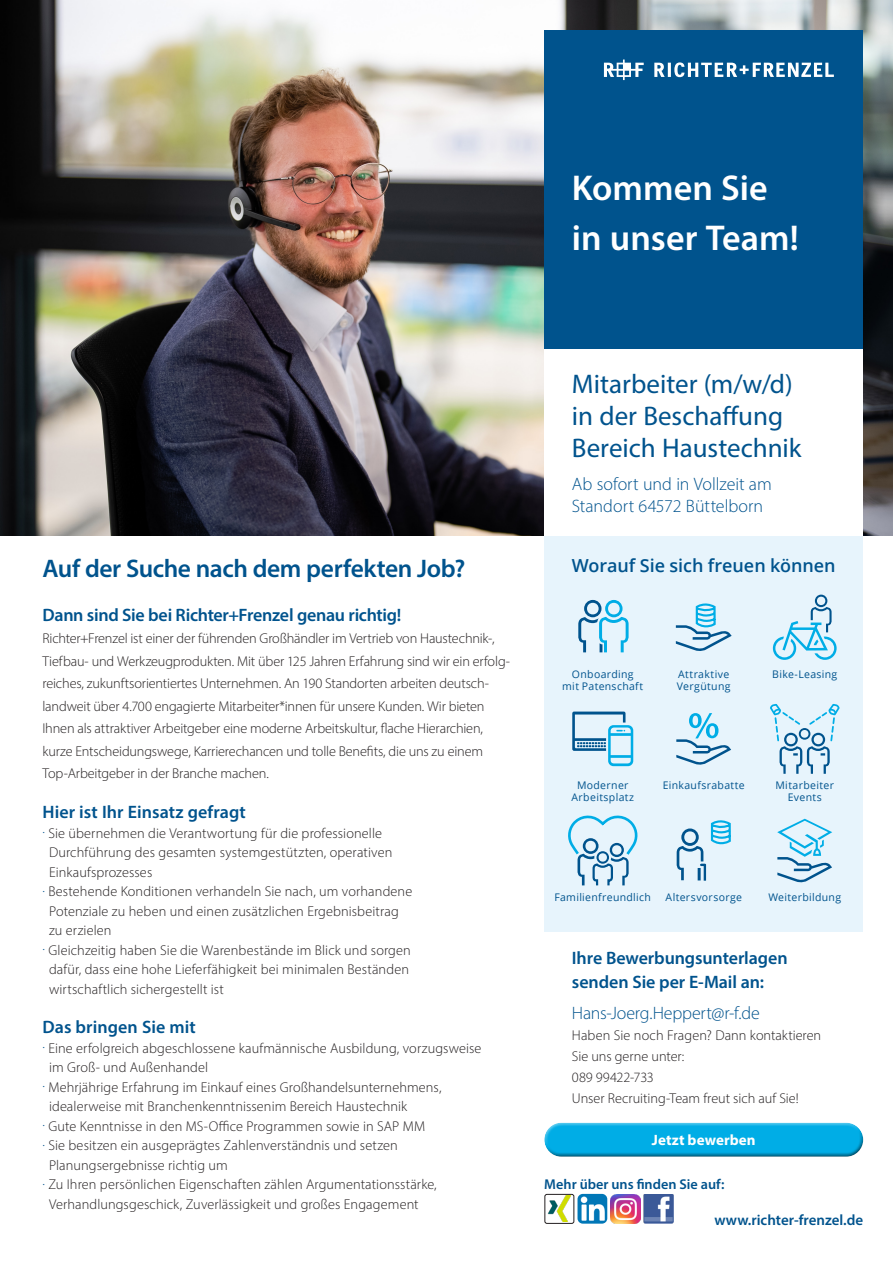
<style>
.page{position:relative;width:893px;height:1263px;background:#fff}
.page>*{position:absolute;margin:0;border:0;box-sizing:border-box;transform-origin:0 0}
.t1{font:600 36px "Myriad Pro";color:#fff}
.t2{font:27px "Myriad Pro";color:#00538d}
.t3{font:600 25.5px "Myriad Pro";letter-spacing:-.015em;color:#00538d}
.t4{font:600 18px "Myriad Pro";letter-spacing:-.005em;color:#00538d}
.t5{font:300 18px "Myriad Pro";letter-spacing:-.005em;color:#00538d}
.t6{font:600 18px "Open Sans";letter-spacing:-.005em;color:#00538d}
.t7{font:600 15px "Myriad Pro";color:#00538d}
.t8{font:700 15px "Myriad Pro";letter-spacing:.01em;color:#fff}
.t9{font:300 14.25px/21px "Myriad Pro";letter-spacing:.005em;color:#231f20}
.t10{font:300 14.25px/22.5px "Myriad Pro";letter-spacing:-.015em;color:#231f20}
.t11{font:600 14.25px "Myriad Pro";color:#00538d}
.t12{font:10.5px/12px "Open Sans";letter-spacing:.03em;color:#00538d;text-align:center}
</style>
<div class="page">
<img style="left:0;top:0;width:893px;height:536px">
<div style="left:544px;top:536px;width:319px;height:395px;background:#e7f4fc"></div>
<div style="left:544px;top:349px;width:319px;height:187px;background:#fff"></div>
<div style="left:544px;top:30px;width:319px;height:319px;background:#00538d"></div>
<div style="left:541px;top:1118px;width:323px;height:31px;background:#fff;opacity:.75"></div>
<div style="left:543px;top:1129px;width:321px;height:28px;background:#231f20;opacity:.75"></div>
<svg style="left:578px;top:600px;width:51px;height:52px"></svg>
<svg style="left:572px;top:711px;width:61px;height:55px"></svg>
<svg style="left:568px;top:815px;width:69px;height:71px"></svg>
<svg style="left:676px;top:603px;width:56px;height:48px"></svg>
<svg style="left:676px;top:713px;width:55px;height:52px"></svg>
<svg style="left:676px;top:820px;width:55px;height:61px"></svg>
<svg style="left:773px;top:595px;width:64px;height:65px"></svg>
<svg style="left:770px;top:704px;width:70px;height:70px"></svg>
<svg style="left:777px;top:819px;width:55px;height:64px"></svg>
<svg style="left:654px;top:62px;width:180px;height:15px"></svg>
<svg style="left:604px;top:60px;width:40px;height:20px"></svg>
<img style="left:547px;top:1196px;width:24px;height:26px">
<div style="left:544px;top:1194px;width:30px;height:30px;border:1px solid #231f20;border-radius:2px"></div>
<img style="left:577px;top:1194px;width:30px;height:30px">
<img style="left:611px;top:1194px;width:29px;height:30px">
<img style="left:644px;top:1194px;width:29px;height:30px">
<p class="t1" style="left:572px;top:165px;width:197px">Kommen Sie</p>
<p class="t1" style="left:572px;top:214px;width:228px">in unser Team!</p>
<p class="t3" style="left:43px;top:553px;width:424px">Auf der Suche nach dem perfekten Job?</p>
<p class="t4" style="left:43px;top:603px;width:360px">Dann sind Sie bei Richter+Frenzel genau richtig!</p>
<p class="t10" style="left:43px;top:627px;width:454px">Richter+Frenzel ist einer der führenden Großhändler im Vertrieb von Haustechnik-,</p>
<p class="t10" style="left:43px;top:649px;width:469px">Tiefbau- und Werkzeugprodukten. Mit über 125 Jahren Erfahrung sind wir ein erfolg&shy;reiches, zukunftsorientiertes Unternehmen. An 190 Standorten arbeiten deutsch&shy;landweit über 4.700 engagierte Mitarbeiter*innen für unsere Kunden. Wir bieten</p>
<p class="t9" style="left:43px;top:718px;width:442px">Ihnen als attraktiver Arbeitgeber eine moderne Arbeitskultur, flache Hierarchien,</p>
<p class="t10" style="left:43px;top:739px;width:442px">kurze Entscheidungswege, Karrierechancen und tolle Benefits, die uns zu einem</p>
<p class="t9" style="left:43px;top:763px;width:228px">Top-Arbeitgeber in der Branche machen.</p>
<p class="t4" style="left:43px;top:801px;width:205px">Hier ist Ihr Einsatz gefragt</p>
<p class="t9" style="left:43px;top:822px;width:341px"><sup>.</sup> Sie übernehmen die Verantwortung für die professionelle</p>
<p class="t9" style="left:49px;top:842px;width:345px">Durchführung des gesamten systemgestützten, operativen</p>
<p class="t9" style="left:49px;top:861px;width:105px">Einkaufsprozesses</p>
<p class="t9" style="left:43px;top:881px;width:371px"><sup>.</sup> Bestehende Konditionen verhandeln Sie nach, um vorhandene</p>
<p class="t9" style="left:49px;top:900px;width:351px">Potenziale zu heben und einen zusätzlichen Ergebnisbeitrag</p>
<p class="t9" style="left:49px;top:920px;width:64px">zu erzielen</p>
<p class="t9" style="left:43px;top:939px;width:370px"><sup>.</sup> Gleichzeitig haben Sie die Warenbestände im Blick und sorgen</p>
<p class="t9" style="left:49px;top:959px;width:361px">dafür, dass eine hohe Lieferfähigkeit bei minimalen Beständen</p>
<p class="t9" style="left:49px;top:978px;width:176px">wirtschaftlich sichergestellt ist</p>
<p class="t4" style="left:43px;top:1016px;width:155px">Das bringen Sie mit</p>
<p class="t9" style="left:43px;top:1037px;width:440px"><sup>.</sup> Eine erfolgreich abgeschlossene kaufmännische Ausbildung, vorzugsweise</p>
<p class="t9" style="left:49px;top:1057px;width:161px">im Groß- und Außenhandel</p>
<p class="t9" style="left:43px;top:1076px;width:401px"><sup>.</sup> Mehrjährige Erfahrung im Einkauf eines Großhandelsunternehmens,</p>
<p class="t9" style="left:49px;top:1096px;width:360px">idealerweise mit Branchenkenntnissenim Bereich Haustechnik</p>
<p class="t9" style="left:43px;top:1115px;width:384px"><sup>.</sup> Gute Kenntnisse in den MS-Office Programmen sowie in SAP MM</p>
<p class="t9" style="left:43px;top:1135px;width:357px"><sup>.</sup> Sie besitzen ein ausgeprägtes Zahlenverständnis und setzen</p>
<p class="t9" style="left:49px;top:1154px;width:180px">Planungsergebnisse richtig um</p>
<p class="t9" style="left:43px;top:1174px;width:396px"><sup>.</sup> Zu Ihren persönlichen Eigenschaften zählen Argumentationsstärke,</p>
<p class="t9" style="left:49px;top:1193px;width:371px">Verhandlungsgeschick, Zuverlässigkeit und großes Engagement</p>
<p class="t2" style="left:572px;top:367px;width:222px">Mitarbeiter (m/w/d)</p>
<p class="t2" style="left:572px;top:399px;width:213px">in der Beschaffung</p>
<p class="t2" style="left:572px;top:432px;width:231px">Bereich Haustechnik</p>
<p class="t5" style="left:572px;top:474px;width:201px">Ab sofort und in Vollzeit am</p>
<p class="t5" style="left:572px;top:495px;width:193px">Standort 64572 Büttelborn</p>
<p class="t6" style="left:572px;top:553px;width:265px">Worauf Sie sich freuen können</p>
<p class="t12" style="left:572px;top:668px;width:63px">Onboarding</p>
<p class="t12" style="left:772px;top:668px;width:66px">Bike-Leasing</p>
<p class="t12" style="left:562px;top:680px;width:83px">mit Patenschaft</p>
<p class="t12" style="left:678px;top:668px;width:53px">Attraktive</p>
<p class="t12" style="left:677px;top:680px;width:55px">Vergütung</p>
<p class="t12" style="left:571px;top:779px;width:64px">Moderner<br>Arbeitsplatz</p>
<p class="t12" style="left:663px;top:779px;width:84px">Einkaufsrabatte</p>
<p class="t12" style="left:775px;top:779px;width:60px">Mitarbeiter<br>Events</p>
<p class="t12" style="left:555px;top:891px;width:98px">Familienfreundlich</p>
<p class="t12" style="left:665px;top:891px;width:78px">Altersvorsorge</p>
<p class="t12" style="left:768px;top:891px;width:74px">Weiterbildung</p>
<p class="t4" style="left:572px;top:946px;width:217px">Ihre Bewerbungsunterlagen</p>
<p class="t4" style="left:572px;top:970px;width:194px">senden Sie per E-Mail an:</p>
<p class="t5" style="left:572px;top:1002px;width:189px">Hans-Joerg.Heppert@r-f.de</p>
<p class="t9" style="left:572px;top:1025px;width:251px">Haben Sie noch Fragen? Dann kontaktieren<br>Sie uns gerne unter:</p>
<p class="t9" style="left:572px;top:1067px;width:83px">089 99422-733</p>
<p class="t9" style="left:572px;top:1088px;width:228px">Unser Recruiting-Team freut sich auf Sie!</p>
<p class="t8" style="left:652px;top:1130px;width:105px">Jetzt bewerben</p>
<p class="t11" style="left:544px;top:1175px;width:182px">Mehr über uns finden Sie auf:</p>
<p class="t7" style="left:714px;top:1210px;width:150px">www.richter-frenzel.de</p>
</div>
